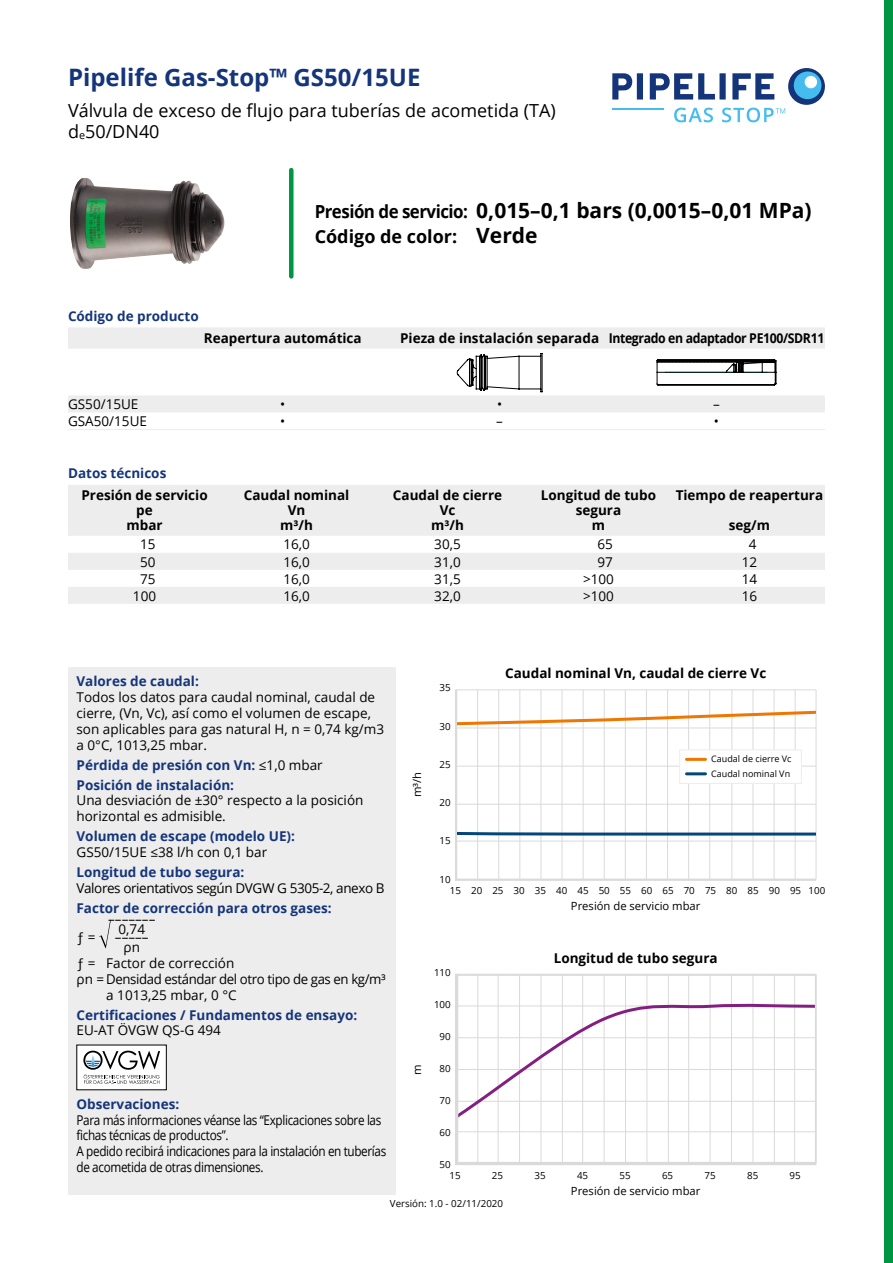
<style>
.page{position:relative;width:893px;height:1263px;background:#fff}
.page>*{position:absolute;margin:0;border:0;box-sizing:border-box;transform-origin:0 0}
.t1{font:700 24px "Open Sans";color:#15357b}
.t2{font:700 21px "Open Sans";color:#000}
.t3{font:18px/21.6px "Open Sans";color:#000}
.t4{font:700 18px "Open Sans";color:#000}
.t5{font:13.5px/15.8px "Open Sans";color:#000}
.t6{font:700 13.5px/20px "Open Sans";color:#15357b}
.t7{font:700 13.5px/15px "Open Sans";color:#000;text-align:center}
.t8{font:13.5px/15.8px "Open Sans";letter-spacing:-.03em;color:#000;scale:.87 1}
.t9{font:13.5px "Open Sans";letter-spacing:-.03em;color:#000}
.t10{font:700 13.5px "Open Sans";letter-spacing:-.03em;color:#000}
.t11{font:11.25px "Open Sans";color:#000}
.t12{font:9.75px "Open Sans";color:#000}
.t13{font:9px/14.2px "Open Sans";color:#000}
.s1{font-size:10.8px}
.s2{font-size:18px}
.s3{font-size:21px}
.s4{font-weight:400;color:#000}
</style>
<div class="page">
<svg style="left:612px;top:68px;width:213px;height:54px"></svg>
<svg style="left:455px;top:973px;width:362px;height:192px"></svg>
<svg style="left:460px;top:996px;width:353px;height:125px"></svg>
<div style="left:457px;top:974px;width:359px;height:189px;border:2px solid #dadada"></div>
<svg style="left:455px;top:689px;width:362px;height:192px"></svg>
<svg style="left:457px;top:709px;width:359px;height:18px"></svg>
<svg style="left:457px;top:830px;width:359px;height:7px"></svg>
<img style="left:70px;top:178px;width:155px;height:91px">
<div style="left:289px;top:170px;width:5px;height:106px;background:#009641"></div>
<svg style="left:68px;top:327px;width:757px;height:85px;fill:#f5f5f5"></svg>
<hr style="left:68px;top:429px;width:106px;height:1px;background:#ededed">
<hr style="left:174px;top:429px;width:217px;height:1px;background:#ededed">
<hr style="left:391px;top:429px;width:217px;height:1px;background:#ededed">
<hr style="left:608px;top:429px;width:217px;height:1px;background:#ededed">
<svg style="left:457px;top:353px;width:85px;height:39px"></svg>
<svg style="left:657px;top:359px;width:119px;height:26px"></svg>
<svg style="left:68px;top:485px;width:757px;height:119px;fill:#ededed"></svg>
<div style="left:68px;top:668px;width:327px;height:527px;background:#ededed"></div>
<svg style="left:99px;top:920px;width:12px;height:28px"></svg>
<div style="left:77px;top:1045px;width:89px;height:45px;background:#fff"></div>
<svg style="left:83px;top:1051px;width:77px;height:33px"></svg>
<div style="left:679px;top:749px;width:123px;height:35px;background:#fff;border:1px solid #ededed"></div>
<hr style="left:686px;top:758px;width:19px;height:3px;background:#ee7601">
<hr style="left:686px;top:772px;width:19px;height:3px;background:#05467a">
<div style="left:884px;top:0;width:9px;height:1263px;background:#009641"></div>
<h1 class="t1" style="left:68px;top:61px;width:354px">Pipelife Gas-Stop™ GS50/15UE</h1>
<h3 class="t3" style="left:68px;top:99px;width:489px">Válvula de exceso de flujo para tuberías de acometida (TA) d<span class="s1">e</span>50/DN40</h3>
<p class="t6" style="left:68px;top:306px;width:132px">Código de producto</p>
<h2 class="t2" style="left:315px;top:196px;width:498px"><span class="s2">Presión de servicio:</span> 0,015–0,1 bars (0,0015–0,01 MPa)</h2>
<h3 class="t4" style="left:315px;top:224px;width:224px">Código de color: <span class="s3">Verde</span></h3>
<p class="t7" style="left:204px;top:330px;width:159px">Reapertura automática</p>
<p class="t10" style="left:400px;top:329px;width:426px">Pieza de instalación separada Integrado en adaptador PE100/SDR11</p>
<p class="t5" style="left:68px;top:396px;width:72px">GS50/15UE</p>
<p class="t5" style="left:280px;top:396px;width:7px">•</p>
<p class="t5" style="left:497px;top:396px;width:7px">•</p>
<p class="t5" style="left:713px;top:396px;width:8px">–</p>
<p class="t5" style="left:68px;top:413px;width:80px">GSA50/15UE</p>
<p class="t5" style="left:280px;top:413px;width:7px">•</p>
<p class="t5" style="left:496px;top:413px;width:8px">–</p>
<p class="t5" style="left:714px;top:413px;width:7px">•</p>
<p class="t6" style="left:68px;top:463px;width:100px">Datos técnicos</p>
<p class="t7" style="left:81px;top:488px;width:128px">Presión de servicio pe<br>mbar</p>
<p class="t7" style="left:244px;top:488px;width:107px">Caudal nominal<br>Vn<br>m³/h</p>
<p class="t7" style="left:393px;top:488px;width:111px">Caudal de cierre<br>Vc<br>m³/h</p>
<p class="t7" style="left:541px;top:488px;width:117px">Longitud de tubo segura<br>m</p>
<p class="t7" style="left:676px;top:488px;width:149px">Tiempo de reapertura</p>
<p class="t7" style="left:729px;top:518px;width:43px">seg/m</p>
<p class="t5" style="left:140px;top:536px;width:17px">15</p>
<p class="t5" style="left:283px;top:536px;width:28px">16,0</p>
<p class="t5" style="left:434px;top:536px;width:28px">30,5</p>
<p class="t5" style="left:597px;top:536px;width:17px">65</p>
<p class="t5" style="left:749px;top:536px;width:9px">4</p>
<p class="t5" style="left:140px;top:553px;width:17px">50</p>
<p class="t5" style="left:283px;top:553px;width:28px">16,0</p>
<p class="t5" style="left:434px;top:553px;width:28px">31,0</p>
<p class="t5" style="left:597px;top:553px;width:17px">97</p>
<p class="t5" style="left:742px;top:553px;width:17px">12</p>
<p class="t5" style="left:140px;top:570px;width:17px">75</p>
<p class="t5" style="left:283px;top:570px;width:28px">16,0</p>
<p class="t5" style="left:434px;top:570px;width:28px">31,5</p>
<p class="t5" style="left:583px;top:570px;width:32px">&gt;100</p>
<p class="t5" style="left:742px;top:570px;width:17px">14</p>
<p class="t5" style="left:133px;top:587px;width:25px">100</p>
<p class="t5" style="left:283px;top:587px;width:28px">16,0</p>
<p class="t5" style="left:434px;top:587px;width:28px">32,0</p>
<p class="t5" style="left:583px;top:587px;width:32px">&gt;100</p>
<p class="t5" style="left:742px;top:587px;width:17px">16</p>
<p class="t6" style="left:77px;top:671px;width:124px">Valores de caudal:</p>
<p class="t5" style="left:77px;top:689px;width:309px">Todos los datos para caudal nominal, caudal de cierre, (Vn, Vc), así como el volumen de escape, son aplicables para gas natural H, n = 0,74 kg/m3 a 0°C, 1013,25 mbar.</p>
<p class="t6" style="left:77px;top:754px;width:248px">Pérdida de presión con Vn: <span class="s4">≤1,0 mbar<br></span>Posición de instalación:</p>
<p class="t5" style="left:77px;top:792px;width:288px">Una desviación de ±30° respecto a la posición horizontal es admisible.</p>
<p class="t6" style="left:77px;top:826px;width:220px">Volumen de escape (modelo UE):</p>
<p class="t5" style="left:77px;top:844px;width:192px">GS50/15UE ≤38 l/h con 0,1 bar</p>
<p class="t6" style="left:77px;top:861px;width:169px">Longitud de tubo segura:</p>
<p class="t9" style="left:77px;top:878px;width:310px">Valores orientativos según DVGW G 5305-2, anexo B</p>
<p class="t6" style="left:77px;top:897px;width:257px">Factor de corrección para otros gases:</p>
<p class="t5" style="left:108px;top:913px;width:49px;line-height:10.5px;text-align:center">–––––––<br>0,74</p>
<p class="t5" style="left:77px;top:929px;width:21px">ƒ =</p>
<p class="t5" style="left:115px;top:931px;width:35px;line-height:10.5px;text-align:center">––––– ρn</p>
<p class="t5" style="left:77px;top:955px;width:159px">ƒ = Factor de corrección</p>
<p class="t9" style="left:77px;top:970px;width:311px">ρn = Densidad estándar del otro tipo de gas en kg/m³</p>
<p class="t5" style="left:106px;top:986px;width:132px">a 1013,25 mbar, 0 °C</p>
<p class="t6" style="left:77px;top:1004px;width:282px">Certificaciones / Fundamentos de ensayo:</p>
<p class="t5" style="left:77px;top:1022px;width:146px">EU-AT ÖVGW QS-G 494</p>
<p class="t6" style="left:77px;top:1094px;width:104px">Observaciones:</p>
<p class="t8" style="left:77px;top:1111px;width:358px">Para más informaciones véanse las “Explicaciones sobre las fichas técnicas de productos”.<br>A pedido recibirá indicaciones para la instalación en tuberías de acometida de otras dimensiones.</p>
<p class="t11" style="left:409px;top:797px;width:27px;rotate:-90deg">m³/h</p>
<p class="t12" style="left:440px;top:681px;width:13px">35</p>
<p class="t12" style="left:440px;top:719px;width:13px">30</p>
<p class="t12" style="left:440px;top:757px;width:13px">25</p>
<p class="t12" style="left:440px;top:796px;width:13px">20</p>
<p class="t12" style="left:440px;top:834px;width:13px">15</p>
<p class="t12" style="left:440px;top:872px;width:13px">10</p>
<p class="t7" style="left:505px;top:665px;width:263px">Caudal nominal Vn, caudal de cierre Vc</p>
<p class="t13" style="left:711px;top:752px;width:82px">Caudal de cierre Vc<br>Caudal nominal Vn</p>
<p class="t12" style="left:450px;top:884px;width:377px">15 20 25 30 35 40 45 50 55 60 65 70 75 80 85 90 95 100</p>
<p class="t11" style="left:571px;top:898px;width:131px">Presión de servicio mbar</p>
<p class="t11" style="left:409px;top:1075px;width:12px;rotate:-90deg">m</p>
<p class="t12" style="left:434px;top:966px;width:18px">110</p>
<p class="t12" style="left:434px;top:998px;width:18px">100</p>
<p class="t12" style="left:440px;top:1030px;width:13px">90</p>
<p class="t12" style="left:440px;top:1062px;width:13px">80</p>
<p class="t12" style="left:440px;top:1093px;width:13px">70</p>
<p class="t12" style="left:440px;top:1125px;width:13px">60</p>
<p class="t12" style="left:440px;top:1157px;width:13px">50</p>
<p class="t7" style="left:554px;top:950px;width:166px">Longitud de tubo segura</p>
<p class="t12" style="left:449px;top:1169px;width:13px">15</p>
<p class="t12" style="left:492px;top:1169px;width:13px">25</p>
<p class="t12" style="left:534px;top:1169px;width:13px">35</p>
<p class="t12" style="left:577px;top:1169px;width:13px">45</p>
<p class="t12" style="left:620px;top:1169px;width:13px">55</p>
<p class="t12" style="left:662px;top:1169px;width:13px">65</p>
<p class="t12" style="left:705px;top:1169px;width:13px">75</p>
<p class="t12" style="left:747px;top:1169px;width:13px">85</p>
<p class="t12" style="left:790px;top:1169px;width:13px">95</p>
<p class="t11" style="left:571px;top:1183px;width:131px">Presión de servicio mbar</p>
<p class="t12" style="left:390px;top:1197px;width:115px">Versión: 1.0 - 02/11/2020</p>
</div>
